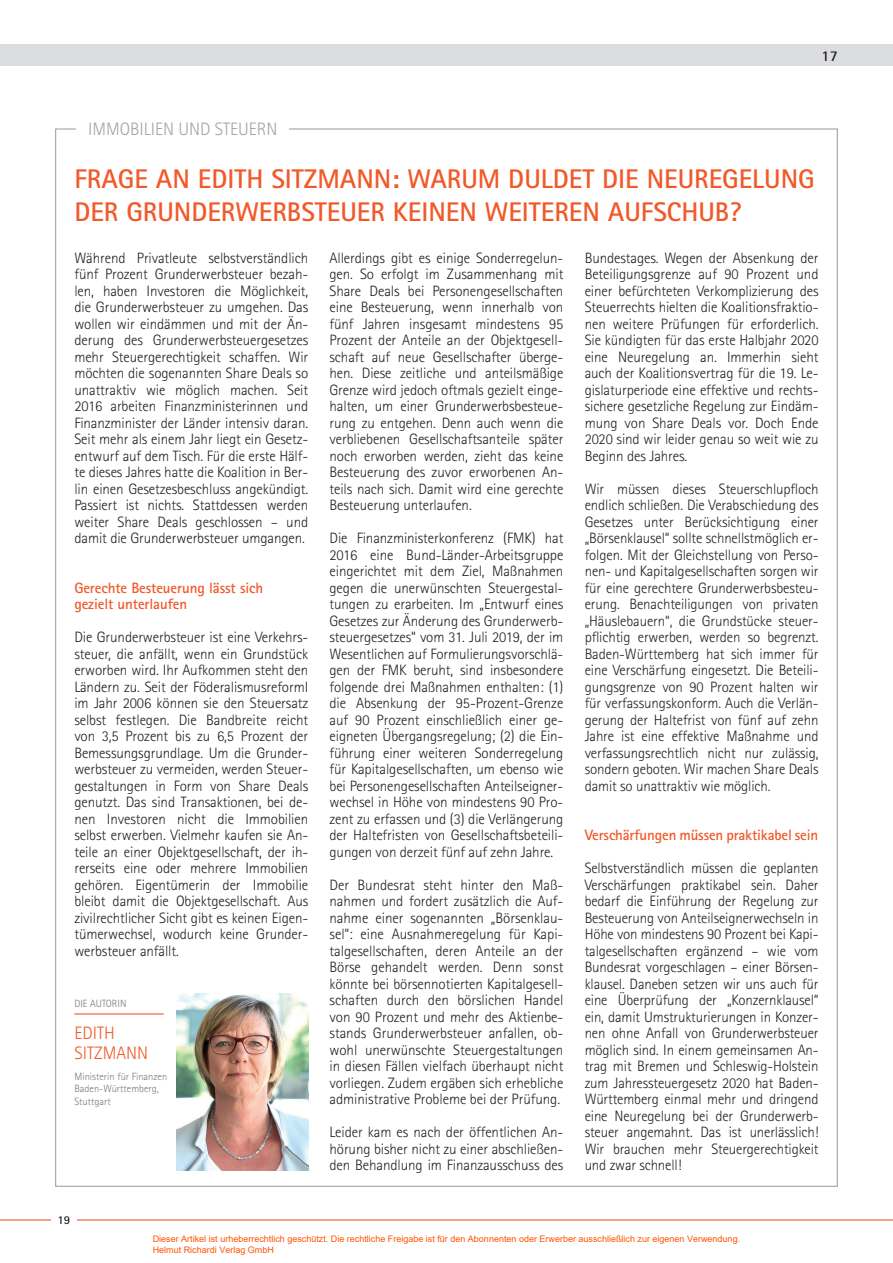
<style>
.page{position:relative;width:893px;height:1263px;background:#fff}
.page>*{position:absolute;margin:0;border:0;box-sizing:border-box;transform-origin:0 0}
.t1{font:700 27px/33px "Rotis Sans Serif";color:#f15929}
.t2{font:300 18px "Rotis Sans Serif";color:#a3a4a8}
.t3{font:300 18px/20.2px "Rotis Sans Serif";color:#f15929}
.t4{font:300 15px/16.5px "Rotis Sans Serif";letter-spacing:-.01em;color:#231f20;text-align:justify}
.t5{font:700 15px/16.5px "Rotis Sans Serif";letter-spacing:-.01em;color:#f15929}
.t6{font:700 15px "Rotis Sans Serif";color:#231f20}
.t7{font:700 12px "Rotis Sans Serif";color:#231f20}
.t8{font:300 10.5px/12.6px "Rotis Sans Serif";color:#76787b}
.t9{font:9px/10.8px "Arial";color:#ff5400}
</style>
<div class="page">
<hr style="left:0;top:1219px;width:893px;height:1px;background:#f15929">
<div style="left:0;top:45px;width:893px;height:21px;background:#dcdddf"></div>
<div style="left:51px;top:1214px;width:26px;height:13px;background:#fff"></div>
<img style="left:176px;top:994px;width:132px;height:176px">
<hr style="left:74px;top:1013px;width:90px;height:1px;background:#f15929">
<p class="t6" style="left:822px;top:46px;width:18px">17</p>
<p class="t2" style="left:88px;top:119px;width:191px">IMMOBILIEN UND STEUERN</p>
<h1 class="t1" style="left:74px;top:162px;width:742px">FRAGE AN EDITH SITZMANN: WARUM DULDET DIE NEUREGELUNG<br>DER GRUNDERWERBSTEUER KEINEN WEITEREN AUFSCHUB?</h1>
<p class="t4" style="left:74px;top:249px;width:235px">Während Privatleute selbstverständlich fünf Prozent Grunderwerbsteuer bezah&shy;len, haben Investoren die Möglichkeit, die Grunderwerbsteuer zu umgehen. Das wollen wir eindämmen und mit der Än&shy;derung des Grunderwerbsteuergesetzes mehr Steuergerechtigkeit schaffen. Wir möchten die sogenannten Share Deals so unattraktiv wie möglich machen. Seit 2016 arbeiten Finanzministerinnen und Finanzminister der Länder intensiv daran.<br>Seit mehr als einem Jahr liegt ein Gesetz&shy;entwurf auf dem Tisch. Für die erste Hälf&shy;te dieses Jahres hatte die Koalition in Ber&shy;lin einen Gesetzesbeschluss angekündigt.<br>Passiert ist nichts. Stattdessen werden weiter Share Deals geschlossen – und damit die Grunderwerbsteuer umgangen.</p>
<p class="t5" style="left:74px;top:579px;width:190px">Gerechte Besteuerung lässt sich gezielt unterlaufen</p>
<p class="t4" style="left:74px;top:629px;width:235px">Die Grunderwerbsteuer ist eine Verkehrs&shy;steuer, die anfällt, wenn ein Grundstück erworben wird. Ihr Aufkommen steht den Ländern zu. Seit der FöderalismusreformI im Jahr 2006 können sie den Steuersatz selbst festlegen. Die Bandbreite reicht von 3,5 Prozent bis zu 6,5 Prozent der Bemessungsgrundlage. Um die Grunder&shy;werbsteuer zu vermeiden, werden Steuer&shy;gestaltungen in Form von Share Deals genutzt. Das sind Transaktionen, bei de&shy;nen Investoren nicht die Immobilien selbst erwerben. Vielmehr kaufen sie An&shy;teile an einer Objektgesellschaft, der ih&shy;rerseits eine oder mehrere Immobilien gehören. Eigentümerin der Immobilie bleibt damit die Objektgesellschaft. Aus zivilrechtlicher Sicht gibt es keinen Eigen&shy;tümerwechsel, wodurch keine Grunder&shy;werbsteuer anfällt.</p>
<p class="t8" style="left:74px;top:997px;width:54px">DIE AUTORIN</p>
<p class="t3" style="left:74px;top:1022px;width:75px">EDITH<br>SITZMANN</p>
<p class="t8" style="left:74px;top:1070px;width:94px">Ministerin für Finanzen<br>Baden-Württemberg,<br>Stuttgart</p>
<p class="t7" style="left:57px;top:1212px;width:14px">19</p>
<p class="t4" style="left:330px;top:249px;width:235px">Allerdings gibt es einige Sonderregelun&shy;gen. So erfolgt im Zusammenhang mit Share Deals bei Personengesellschaften eine Besteuerung, wenn innerhalb von fünf Jahren insgesamt mindestens 95<br>Prozent der Anteile an der Objektgesell&shy;schaft auf neue Gesellschafter überge&shy;hen. Diese zeitliche und anteilsmäßige Grenze wird jedoch oftmals gezielt einge&shy;halten, um einer Grunderwerbsbesteue&shy;rung zu entgehen. Denn auch wenn die verbliebenen Gesellschaftsanteile später noch erworben werden, zieht das keine Besteuerung des zuvor erworbenen An&shy;teils nach sich. Damit wird eine gerechte Besteuerung unterlaufen.</p>
<p class="t4" style="left:330px;top:530px;width:235px">Die Finanzministerkonferenz (FMK) hat 2016 eine Bund-Länder-Arbeitsgruppe eingerichtet mit dem Ziel, Maßnahmen gegen die unerwünschten Steuergestal&shy;tungen zu erarbeiten. Im „Entwurf eines Gesetzes zur Änderung des Grunderwerb&shy;steuergesetzes“ vom 31. Juli 2019, der im Wesentlichen auf Formulierungsvorschlä&shy;gen der FMK beruht, sind insbesondere folgende drei Maßnahmen enthalten: (1) die Absenkung der 95-Prozent-Grenze auf 90 Prozent einschließlich einer ge&shy;eigneten Übergangsregelung; (2) die Ein&shy;führung einer weiteren Sonderregelung für Kapitalgesellschaften, um ebenso wie bei Personengesellschaften Anteilseigner&shy;wechsel in Höhe von mindestens 90 Pro&shy;zent zu erfassen und (3) die Verlängerung der Haltefristen von Gesellschaftsbeteili&shy;gungen von derzeit fünf auf zehn Jahre.</p>
<p class="t4" style="left:330px;top:876px;width:235px">Der Bundesrat steht hinter den Maß&shy;nahmen und fordert zusätzlich die Auf&shy;nahme einer sogenannten „Börsenklau&shy;sel“: eine Ausnahmeregelung für Kapi&shy;talgesellschaften, deren Anteile an der Börse gehandelt werden. Denn sonst könnte bei börsennotierten Kapitalgesell&shy;schaften durch den börslichen Handel von 90 Prozent und mehr des Aktienbe&shy;stands Grunderwerbsteuer anfallen, ob&shy;wohl unerwünschte Steuergestaltungen in diesen Fällen vielfach überhaupt nicht vorliegen. Zudem ergäben sich erhebliche administrative Probleme bei der Prüfung.</p>
<p class="t4" style="left:330px;top:1124px;width:235px">Leider kam es nach der öffentlichen An&shy;hörung bisher nicht zu einer abschließen&shy;den Behandlung im Finanzausschuss des</p>
<p class="t4" style="left:585px;top:249px;width:235px">Bundestages. Wegen der Absenkung der Beteiligungsgrenze auf 90 Prozent und einer befürchteten Verkomplizierung des Steuerrechts hielten die Koalitionsfraktio&shy;nen weitere Prüfungen für erforderlich.<br>Sie kündigten für das erste Halbjahr 2020 eine Neuregelung an. Immerhin sieht auch der Koalitionsvertrag für die 19. Le&shy;gislaturperiode eine effektive und rechts&shy;sichere gesetzliche Regelung zur Eindäm&shy;mung von Share Deals vor. Doch Ende 2020 sind wir leider genau so weit wie zu Beginn des Jahres.</p>
<p class="t4" style="left:585px;top:480px;width:235px">Wir müssen dieses Steuerschlupfloch endlich schließen. Die Verabschiedung des Gesetzes unter Berücksichtigung einer „Börsenklausel“ sollte schnellstmöglich er&shy;folgen. Mit der Gleichstellung von Perso&shy;nen- und Kapitalgesellschaften sorgen wir für eine gerechtere Grunderwerbsbesteu&shy;erung. Benachteiligungen von privaten „Häuslebauern“, die Grundstücke steuer&shy;pflichtig erwerben, werden so begrenzt.<br>Baden-Württemberg hat sich immer für eine Verschärfung eingesetzt. Die Beteili&shy;gungsgrenze von 90 Prozent halten wir für verfassungskonform. Auch die Verlän&shy;gerung der Haltefrist von fünf auf zehn Jahre ist eine effektive Maßnahme und verfassungsrechtlich nicht nur zulässig, sondern geboten. Wir machen Share Deals damit so unattraktiv wie möglich.</p>
<p class="t5" style="left:585px;top:826px;width:235px">Verschärfungen müssen praktikabel sein</p>
<p class="t4" style="left:585px;top:860px;width:235px">Selbstverständlich müssen die geplanten Verschärfungen praktikabel sein. Daher bedarf die Einführung der Regelung zur Besteuerung von Anteilseignerwechseln in Höhe von mindestens 90 Prozent bei Kapi&shy;talgesellschaften ergänzend – wie vom Bundesrat vorgeschlagen – einer Börsen&shy;klausel. Daneben setzen wir uns auch für eine Überprüfung der „Konzernklausel“ ein, damit Umstrukturierungen in Konzer&shy;nen ohne Anfall von Grunderwerbsteuer möglich sind. In einem gemeinsamen An&shy;trag mit Bremen und Schleswig-Holstein zum Jahressteuergesetz 2020 hat Baden-Württemberg einmal mehr und dringend eine Neuregelung bei der Grunderwerb&shy;steuer angemahnt. Das ist unerlässlich!<br>Wir brauchen mehr Steuergerechtigkeit und zwar schnell!</p>
<p class="t9" style="left:153px;top:1233px;width:589px">Dieser Artikel ist urheberrechtlich geschützt. Die rechtliche Freigabe ist für den Abonnenten oder Erwerber ausschließlich zur eigenen Verwendung.<br>Helmut Richardi Verlag GmbH</p>
</div>
